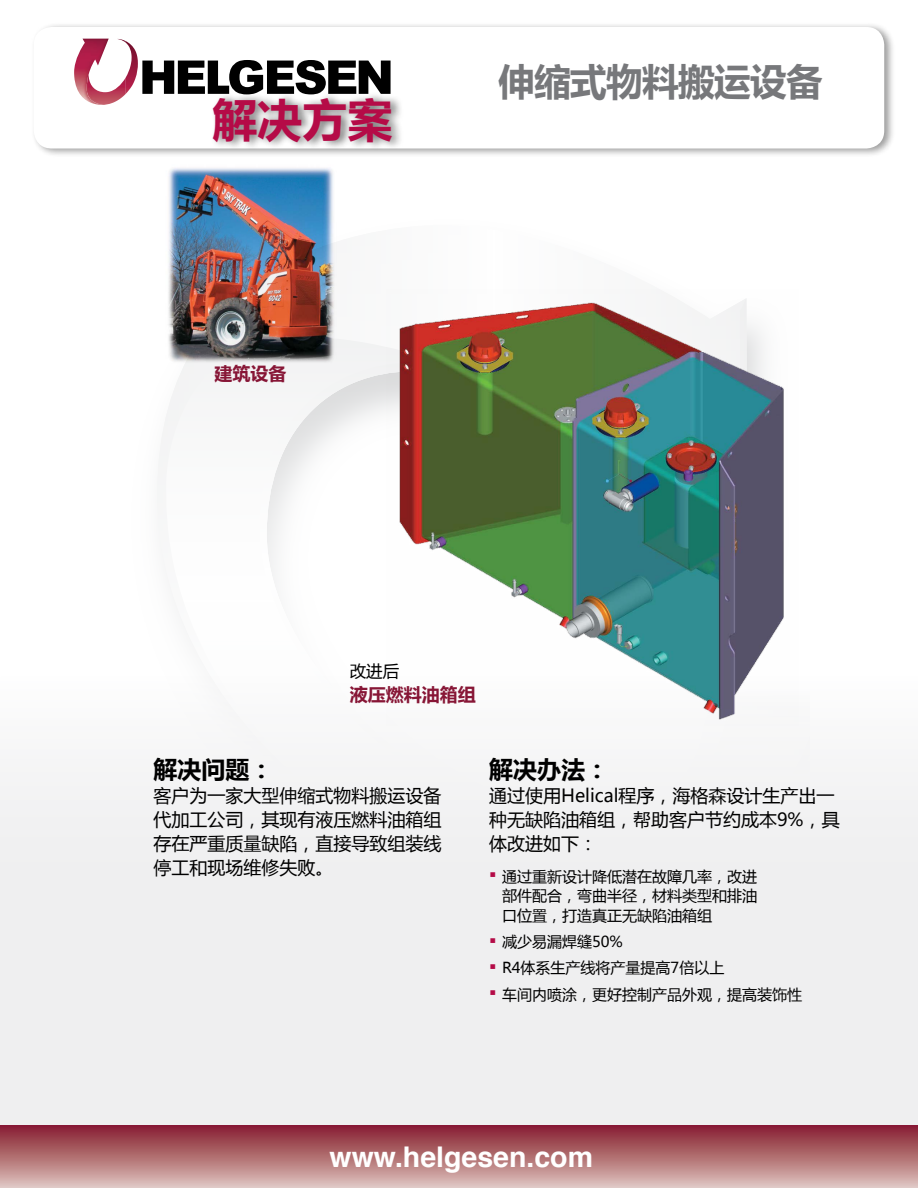
<style>
.page{position:relative;width:918px;height:1188px;background:#fff}
.page>*{position:absolute;margin:0;border:0;box-sizing:border-box;transform-origin:0 0}
.t1{font:700 45px "Microsoft Ya Hei";color:#b50b47}
.t2{font:700 37.5px "Microsoft Ya Hei";letter-spacing:-.02em;color:#77787b}
.t3{font:700 28.5px "Helvetica";color:#fff}
.t4{font:700 24px "Microsoft Ya Hei";color:#000}
.t5{font:18px/24px "Microsoft Ya Hei";color:#000;text-align:justify}
.t6{font:700 18px "Microsoft Ya Hei";color:#871636}
.t7{font:16.5px "Microsoft Ya Hei";color:#000}
.t8{font:15px/19.5px "Microsoft Ya Hei";color:#000;text-align:justify}
.s1{color:#b40b47}
</style>
<div class="page">
<div style="left:31px;top:22px;width:865px;height:136px;background:#000;opacity:.39"></div>
<div style="left:34px;top:27px;width:850px;height:121px;background:#fff;border-radius:18px"></div>
<svg style="left:159px;top:339px;width:228px;height:247px"></svg>
<div style="left:0;top:755px;width:918px;height:370px;background:#efeff0"></div>
<div style="left:0;top:1125px;width:918px;height:63px;background:linear-gradient(to bottom,#851a2c,#dec5bd)"></div>
<img style="left:109px;top:39px;width:17px;height:65px">
<img style="left:74px;top:39px;width:35px;height:66px">
<svg style="left:126px;top:43px;width:265px;height:51px"></svg>
<div style="left:211px;top:91px;width:194px;height:60px;background:#000;opacity:.55"></div>
<img style="left:160px;top:168px;width:180px;height:203px">
<img style="left:387px;top:293px;width:397px;height:427px">
<h1 class="t1" style="left:213px;top:88px;width:181px">解决方案</h1>
<p class="t6" style="left:215px;top:361px;width:73px">建筑设备</p>
<h2 class="t2" style="left:498px;top:55px;width:326px">伸缩式物料搬运设备</h2>
<p class="t7" style="left:350px;top:660px;width:51px">改进后</p>
<p class="t6" style="left:350px;top:682px;width:127px">液压燃料油箱组</p>
<h3 class="t4" style="left:153px;top:752px;width:122px">解决问题：</h3>
<p class="t5" style="left:153px;top:783px;width:290px">客户为一家大型伸缩式物料搬运设备代加工公司，其现有液压燃料油箱组存在严重质量缺陷，直接导致组装线停工和现场维修失败。</p>
<h3 class="t4" style="left:489px;top:752px;width:121px">解决办法：</h3>
<p class="t5" style="left:489px;top:783px;width:352px;text-align:left">通过使用Helical程序，海格森设计生产出一种无缺陷油箱组，帮助客户节约成本9%，具体改进如下：</p>
<p class="t8" style="left:502px;top:866px;width:256px;text-indent:-13px"><span class="s1">￭</span> 通过重新设计降低潜在故障几率，改进部件配合，弯曲半径，材料类型和排油口位置，打造真正无缺陷油箱组</p>
<p class="t8" style="left:489px;top:928px;width:314px;line-height:26.2px;text-align:left"><span class="s1">￭</span> 减少易漏焊缝50%<br><span class="s1">￭</span> R4体系生产线将产量提高7倍以上<br><span class="s1">￭</span> 车间内喷涂，更好控制产品外观，提高装饰性</p>
<h3 class="t3" style="left:330px;top:1134px;width:265px">www.helgesen.com</h3>
</div>
